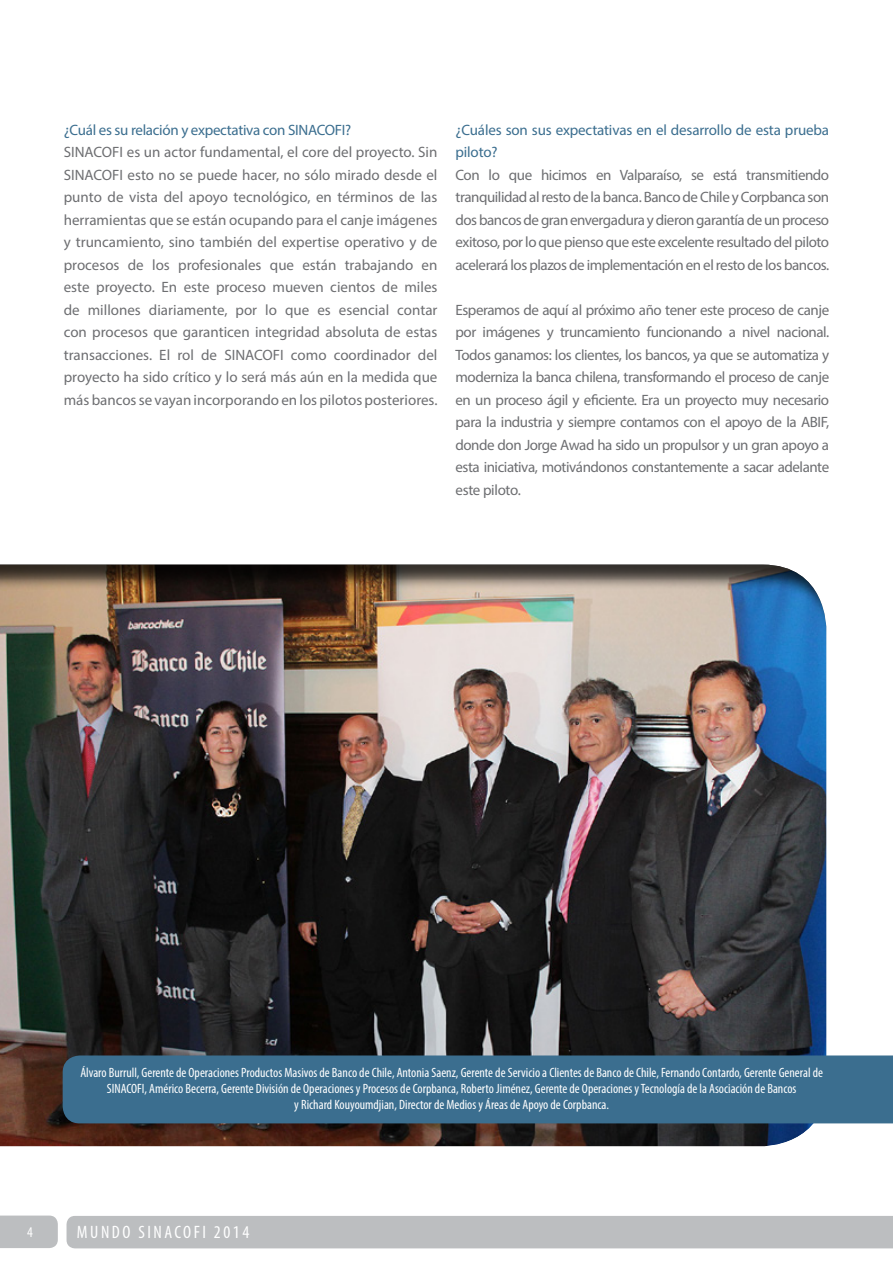
<style>
.page{position:relative;width:893px;height:1263px;background:#fff}
.page>*{position:absolute;margin:0;border:0;box-sizing:border-box;transform-origin:0 0}
.t1{font:condensed 18px "Myriad Pro";letter-spacing:.14em;color:#fff}
.t2{font:15px/22.5px "Myriad Pro";letter-spacing:-.03em;color:#6d6e71;text-align:justify}
.t3{font:15px/22.5px "Myriad Pro";letter-spacing:-.01em;color:#3b6e8f}
.t4{font:condensed 14.85px "Myriad Pro";color:#fff}
.t5{font:condensed 13.5px/16.2px "Myriad Pro";color:#fff;text-align:center}
</style>
<div class="page">
<div style="left:67px;top:1216px;width:826px;height:32px;background:#bcbec0"></div>
<div style="left:0;top:1215px;width:58px;height:33px;background:#bcbec0"></div>
<div style="left:0;top:552px;width:840px;height:594px;background:#000;opacity:.75"></div>
<div style="left:63px;top:1055px;width:830px;height:68px;background:#3b6e8f"></div>
<p class="t3" style="left:64px;top:118px;width:289px">¿Cuál es su relación y expectativa con SINACOFI?</p>
<p class="t2" style="left:64px;top:141px;width:375px">SINACOFI es un actor fundamental, el core del proyecto. Sin SINACOFI esto no se puede hacer, no sólo mirado desde el punto de vista del apoyo tecnológico, en términos de las herramientas que se están ocupando para el canje imágenes y truncamiento, sino también del expertise operativo y de procesos de los profesionales que están trabajando en este proyecto. En este proceso mueven cientos de miles de millones diariamente, por lo que es esencial contar con procesos que garanticen integridad absoluta de estas transacciones. El rol de SINACOFI como coordinador del proyecto ha sido crítico y lo será más aún en la medida que más bancos se vayan incorporando en los pilotos posteriores.</p>
<p class="t3" style="left:455px;top:118px;width:375px">¿Cuáles son sus expectativas en el desarrollo de esta prueba piloto?</p>
<p class="t2" style="left:455px;top:163px;width:375px">Con lo que hicimos en Valparaíso, se está transmitiendo tranquilidad al resto de la banca. Banco de Chile y Corpbanca son dos bancos de gran envergadura y dieron garantía de un proceso exitoso, por lo que pienso que este excelente resultado del piloto acelerará los plazos de implementación en el resto de los bancos.</p>
<p class="t2" style="left:455px;top:298px;width:375px">Esperamos de aquí al próximo año tener este proceso de canje por imágenes y truncamiento funcionando a nivel nacional.<br>Todos ganamos: los clientes, los bancos, ya que se automatiza y moderniza la banca chilena, transformando el proceso de canje en un proceso ágil y eficiente. Era un proyecto muy necesario para la industria y siempre contamos con el apoyo de la ABIF, donde don Jorge Awad ha sido un propulsor y un gran apoyo a esta iniciativa, motivándonos constantemente a sacar adelante este piloto.</p>
<p class="t5" style="left:80px;top:1064px;width:744px">Álvaro Burrull, Gerente de Operaciones Productos Masivos de Banco de Chile, Antonia Saenz, Gerente de Servicio a Clientes de Banco de Chile, Fernando Contardo, Gerente General de<br>SINACOFI, Américo Becerra, Gerente División de Operaciones y Procesos de Corpbanca, Roberto Jiménez, Gerente de Operaciones y Tecnología de la Asociación de Bancos<br>y Richard Kouyoumdjian, Director de Medios y Áreas de Apoyo de Corpbanca.</p>
<p class="t4" style="left:27px;top:1223px;width:7px">4</p>
<p class="t1" style="left:77px;top:1221px;width:174px">MUNDO SINACOFI 2014</p>
</div>
